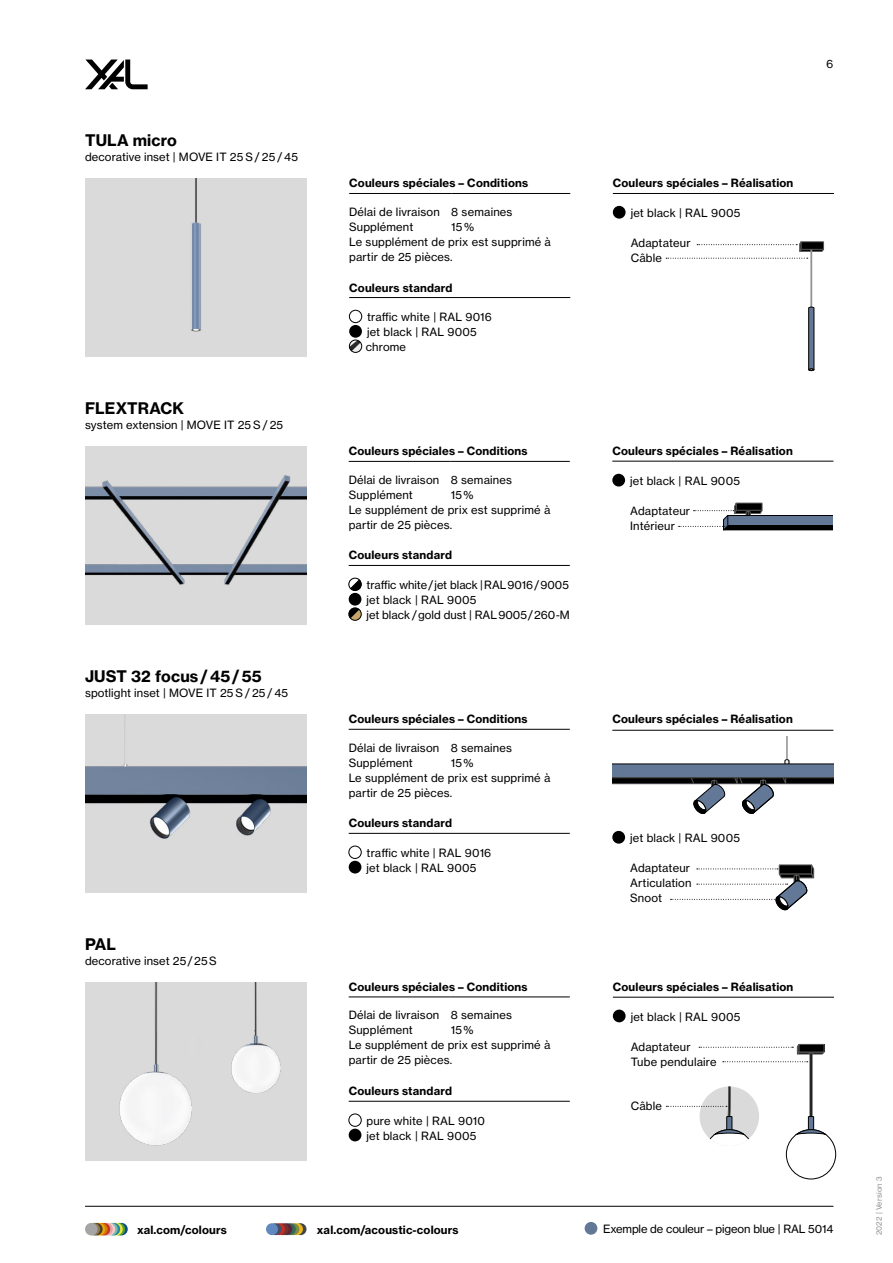
<style>
.page{position:relative;width:893px;height:1263px;background:#fff}
.page>*{position:absolute;margin:0;border:0;box-sizing:border-box;transform-origin:0 0}
.t1{font:15.75px "N Haas Grotesk TX Pro 75 Bd";letter-spacing:.01em;color:#000}
.t2{font:11.25px/14.9px "N Haas Grotesk TX Pro 55 Rg";letter-spacing:.015em;color:#000}
.t3{font:11.25px "N Haas Grotesk TX Pro 75 Bd";letter-spacing:.015em;color:#000}
.t4{font:11.25px "N Haas Grotesk TX Pro 55 Rg";letter-spacing:-.01em;color:#000}
.t5{font:7.5px "N Haas Grotesk TX Pro 55 Rg";letter-spacing:.015em;color:#929292}
</style>
<div class="page">
<svg style="left:85px;top:60px;width:63px;height:29px"></svg>
<img style="left:85px;top:714px;width:221px;height:179px">
<img style="left:85px;top:446px;width:221px;height:179px">
<hr style="left:85px;top:1206px;width:748px;height:1px;background:#000">
<img style="left:85px;top:982px;width:221px;height:179px">
<svg style="left:115px;top:1223px;width:13px;height:12px"></svg>
<div style="left:113px;top:1223px;width:12px;height:12px;background:#549f2d;border-radius:50%"></div>
<svg style="left:110px;top:1223px;width:13px;height:12px"></svg>
<svg style="left:108px;top:1223px;width:12px;height:12px"></svg>
<svg style="left:105px;top:1223px;width:13px;height:12px"></svg>
<div style="left:103px;top:1223px;width:12px;height:12px;background:#f9c9c9;border-radius:50%"></div>
<svg style="left:100px;top:1223px;width:13px;height:12px"></svg>
<div style="left:98px;top:1223px;width:12px;height:12px;background:#c4341b;border-radius:50%"></div>
<svg style="left:95px;top:1223px;width:13px;height:12px"></svg>
<div style="left:93px;top:1223px;width:12px;height:12px;background:#e0ab04;border-radius:50%"></div>
<svg style="left:90px;top:1223px;width:13px;height:12px"></svg>
<div style="left:88px;top:1223px;width:12px;height:12px;background:#8e7850;border-radius:50%"></div>
<div style="left:85px;top:1223px;width:13px;height:12px;background:#a6a5a5;border-radius:50%"></div>
<div style="left:295px;top:1223px;width:11px;height:12px;background:#414549;border-radius:50%"></div>
<svg style="left:291px;top:1223px;width:12px;height:12px"></svg>
<div style="left:287px;top:1223px;width:12px;height:12px;background:#798a45;border-radius:50%"></div>
<svg style="left:284px;top:1223px;width:12px;height:12px"></svg>
<div style="left:280px;top:1223px;width:12px;height:12px;background:#5c263a;border-radius:50%"></div>
<div style="left:277px;top:1223px;width:12px;height:12px;background:#733230;border-radius:50%"></div>
<svg style="left:273px;top:1223px;width:12px;height:12px"></svg>
<div style="left:270px;top:1223px;width:11px;height:12px;background:#474e66;border-radius:50%"></div>
<div style="left:266px;top:1223px;width:12px;height:12px;background:#6189bf;border-radius:50%"></div>
<div style="left:85px;top:178px;width:221px;height:179px;background:#dadada"></div>
<img style="left:191px;top:178px;width:10px;height:154px">
<div style="left:612px;top:831px;width:13px;height:13px;background:#000;border-radius:50%"></div>
<div style="left:349px;top:846px;width:12px;height:13px;border:1px solid #000;border-radius:50%"></div>
<div style="left:349px;top:861px;width:12px;height:12px;background:#000;border-radius:50%"></div>
<hr style="left:612px;top:730px;width:221px;height:1px;background:#000">
<hr style="left:349px;top:833px;width:221px;height:1px;background:#000">
<svg style="left:612px;top:736px;width:221px;height:78px"></svg>
<svg style="left:670px;top:864px;width:144px;height:47px"></svg>
<svg style="left:349px;top:578px;width:12px;height:13px"></svg>
<div style="left:349px;top:578px;width:12px;height:13px;border:1px solid #000;border-radius:50%"></div>
<div style="left:349px;top:593px;width:12px;height:13px;background:#000;border-radius:50%"></div>
<svg style="left:349px;top:608px;width:12px;height:12px"></svg>
<div style="left:349px;top:608px;width:12px;height:12px;border:1px solid #000;border-radius:50%"></div>
<hr style="left:349px;top:565px;width:221px;height:1px;background:#000">
<div style="left:612px;top:474px;width:13px;height:12px;background:#000;border-radius:50%"></div>
<hr style="left:612px;top:461px;width:221px;height:1px;background:#000">
<div style="left:585px;top:1222px;width:12px;height:13px;background:#637897;border-radius:50%"></div>
<svg style="left:679px;top:503px;width:154px;height:28px"></svg>
<div style="left:786px;top:1129px;width:50px;height:50px;border:1px solid #000;border-radius:50%"></div>
<div style="left:349px;top:1114px;width:12px;height:12px;border:1px solid #000;border-radius:50%"></div>
<div style="left:349px;top:1129px;width:12px;height:12px;background:#000;border-radius:50%"></div>
<hr style="left:349px;top:1101px;width:221px;height:1px;background:#000">
<div style="left:613px;top:1009px;width:13px;height:13px;background:#000;border-radius:50%"></div>
<hr style="left:613px;top:997px;width:221px;height:1px;background:#000">
<svg style="left:666px;top:1044px;width:160px;height:102px"></svg>
<hr style="left:349px;top:461px;width:102px;height:1px;background:#000">
<hr style="left:451px;top:461px;width:119px;height:1px;background:#000">
<hr style="left:349px;top:729px;width:102px;height:1px;background:#000">
<hr style="left:451px;top:729px;width:119px;height:1px;background:#000">
<hr style="left:349px;top:996px;width:102px;height:1px;background:#000">
<hr style="left:451px;top:996px;width:119px;height:1px;background:#000">
<div style="left:613px;top:206px;width:13px;height:13px;background:#000;border-radius:50%"></div>
<svg style="left:697px;top:241px;width:127px;height:11px"></svg>
<svg style="left:666px;top:258px;width:142px;height:1px"></svg>
<div style="left:349px;top:310px;width:13px;height:13px;border:1px solid #000;border-radius:50%"></div>
<div style="left:349px;top:325px;width:13px;height:13px;background:#000;border-radius:50%"></div>
<svg style="left:349px;top:340px;width:13px;height:13px"></svg>
<div style="left:349px;top:340px;width:13px;height:13px;border:1px solid #000;border-radius:50%"></div>
<hr style="left:613px;top:193px;width:221px;height:1px;background:#000">
<hr style="left:349px;top:297px;width:221px;height:1px;background:#000">
<div style="left:811px;top:250px;width:1px;height:59px;border:1px solid #929292"></div>
<svg style="left:808px;top:307px;width:6px;height:64px"></svg>
<hr style="left:349px;top:193px;width:102px;height:1px;background:#000">
<hr style="left:451px;top:193px;width:119px;height:1px;background:#000">
<h1 class="t1" style="left:85px;top:131px;width:93px">TULA micro</h1>
<p class="t2" style="left:85px;top:150px;width:215px">decorative inset | MOVE IT 25 S / 25 / 45</p>
<h1 class="t1" style="left:85px;top:398px;width:100px">FLEXTRACK</h1>
<p class="t2" style="left:85px;top:417px;width:200px">system extension | MOVE IT 25 S / 25</p>
<h1 class="t1" style="left:85px;top:666px;width:178px">JUST 32 focus / 45 / 55</h1>
<p class="t2" style="left:85px;top:685px;width:205px">spotlight inset | MOVE IT 25 S / 25 / 45</p>
<h1 class="t1" style="left:85px;top:934px;width:33px">PAL</h1>
<p class="t2" style="left:85px;top:953px;width:133px">decorative inset 25 / 25 S</p>
<p class="t3" style="left:349px;top:176px;width:180px">Couleurs spéciales – Conditions</p>
<p class="t2" style="left:349px;top:204px;width:165px">Délai de livraison 8 semaines<br>Supplément</p>
<p class="t2" style="left:349px;top:219px;width:203px;text-indent:102px">15 %<br>Le supplément de prix est supprimé à partir de 25 pièces.</p>
<p class="t3" style="left:349px;top:280px;width:105px">Couleurs standard</p>
<p class="t2" style="left:366px;top:310px;width:128px">traffic white | RAL 9016 jet black | RAL 9005 chrome</p>
<p class="t3" style="left:349px;top:444px;width:180px">Couleurs spéciales – Conditions</p>
<p class="t2" style="left:349px;top:472px;width:165px">Délai de livraison 8 semaines<br>Supplément</p>
<p class="t2" style="left:349px;top:487px;width:203px;text-indent:102px">15 %<br>Le supplément de prix est supprimé à partir de 25 pièces.</p>
<p class="t3" style="left:349px;top:548px;width:105px">Couleurs standard</p>
<p class="t2" style="left:367px;top:578px;width:205px">traffic white / jet black | RAL 9016 / 9005 jet black | RAL 9005<br>jet black / gold dust | RAL 9005 / 260-M</p>
<p class="t3" style="left:349px;top:712px;width:180px">Couleurs spéciales – Conditions</p>
<p class="t2" style="left:349px;top:740px;width:165px">Délai de livraison 8 semaines<br>Supplément</p>
<p class="t2" style="left:349px;top:755px;width:203px;text-indent:102px">15 %<br>Le supplément de prix est supprimé à partir de 25 pièces.</p>
<p class="t3" style="left:349px;top:816px;width:105px">Couleurs standard</p>
<p class="t2" style="left:367px;top:845px;width:126px">traffic white | RAL 9016 jet black | RAL 9005</p>
<p class="t3" style="left:349px;top:979px;width:180px">Couleurs spéciales – Conditions</p>
<p class="t2" style="left:349px;top:1008px;width:165px">Délai de livraison 8 semaines<br>Supplément</p>
<p class="t2" style="left:349px;top:1023px;width:203px;text-indent:102px">15 %<br>Le supplément de prix est supprimé à partir de 25 pièces.</p>
<p class="t3" style="left:349px;top:1084px;width:105px">Couleurs standard</p>
<p class="t2" style="left:367px;top:1113px;width:120px">pure white | RAL 9010 jet black | RAL 9005</p>
<p class="t3" style="left:137px;top:1222px;width:91px">xal.com/colours</p>
<p class="t3" style="left:317px;top:1222px;width:143px">xal.com/acoustic-colours</p>
<p class="t2" style="left:826px;top:56px;width:9px">6</p>
<p class="t3" style="left:613px;top:176px;width:182px">Couleurs spéciales – Réalisation</p>
<p class="t2" style="left:631px;top:206px;width:111px">jet black | RAL 9005</p>
<p class="t2" style="left:631px;top:235px;width:61px">Adaptateur<br>Câble</p>
<p class="t3" style="left:612px;top:444px;width:182px">Couleurs spéciales – Réalisation</p>
<p class="t2" style="left:630px;top:473px;width:111px">jet black | RAL 9005</p>
<p class="t2" style="left:630px;top:503px;width:61px">Adaptateur<br>Intérieur</p>
<p class="t3" style="left:612px;top:712px;width:182px">Couleurs spéciales – Réalisation</p>
<p class="t2" style="left:630px;top:830px;width:111px">jet black | RAL 9005</p>
<p class="t2" style="left:630px;top:860px;width:63px">Adaptateur<br>Articulation<br>Snoot</p>
<p class="t3" style="left:613px;top:980px;width:182px">Couleurs spéciales – Réalisation</p>
<p class="t2" style="left:631px;top:1009px;width:111px">jet black | RAL 9005</p>
<p class="t2" style="left:631px;top:1039px;width:87px">Adaptateur<br>Tube pendulaire</p>
<p class="t2" style="left:631px;top:1098px;width:33px">Câble</p>
<p class="t4" style="left:603px;top:1222px;width:232px">Exemple de couleur – pigeon blue | RAL 5014</p>
<p class="t5" style="left:874px;top:1235px;width:60px;rotate:-90deg">2022 | Version 3</p>
</div>
